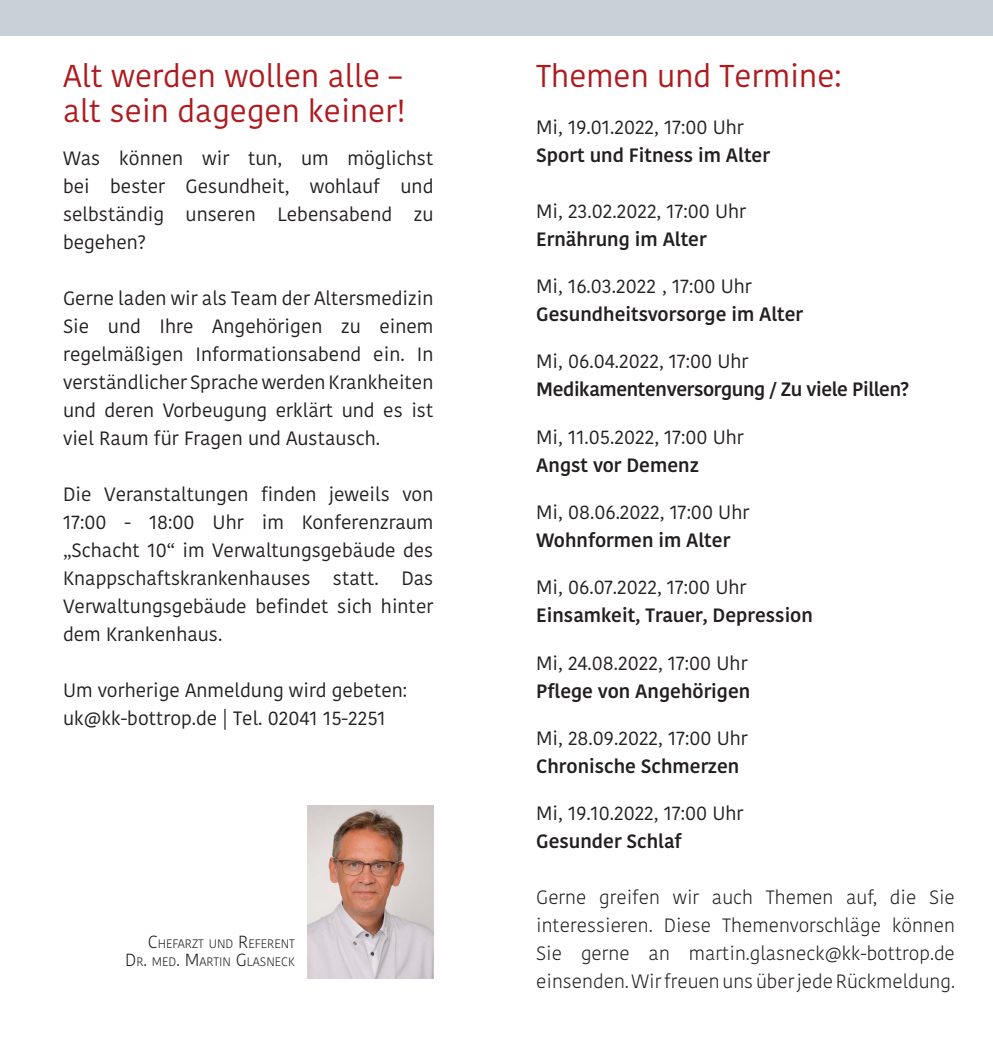
<style>
.page{position:relative;width:993px;height:1042px;background:#fff}
.page>*{position:absolute;margin:0;border:0;box-sizing:border-box;transform-origin:0 0}
.Header_Flyer_Rot{font:31.5px "Kohinoor";color:#ae1a1e}
.Fließtext{font:19.25px/28px "Kohinoor";color:#231f20;text-align:justify}
.Fließtext-2{font:300 19.25px/28px "Kohinoor";color:#231f20;text-align:justify}
.Fließtext-3{font:500 19.25px "Kohinoor";color:#231f20}
.Fließtext-4{font:500 19.25px "Kohinoor";letter-spacing:-.02em;color:#231f20}
.Bildunterschrift{font:300 12.25px "Kohinoor";color:#231f20}
.s1{font-size:17.5px}
.s2{font-weight:500}
</style>
<div class="page">
<div style="left:0;top:0;width:992px;height:36px;background:#c7d1d7"></div>
<img style="left:308px;top:805px;width:125px;height:174px">
<p class="Header_Flyer_Rot" style="left:63px;top:56px;width:340px">Alt werden wollen alle –</p>
<p class="Header_Flyer_Rot" style="left:63px;top:91px;width:344px">alt sein dagegen keiner!</p>
<p class="Fließtext" style="left:63px;top:144px;width:372px">Was können wir tun, um möglichst bei bester Gesundheit, wohlauf und selbständig unseren Lebensabend zu begehen?</p>
<p class="Fließtext" style="left:63px;top:284px;width:372px">Gerne laden wir als Team der Altersmedizin Sie und Ihre Angehörigen zu einem regelmäßigen Informationsabend ein. In verständlicher Sprache werden Krankheiten und deren Vorbeugung erklärt und es ist viel Raum für Fragen und Austausch.</p>
<p class="Fließtext" style="left:63px;top:480px;width:372px">Die Veranstaltungen finden jeweils von 17:00 - 18:00 Uhr im Konferenzraum „Schacht 10“ im Verwaltungsgebäude des Knappschaftskrankenhauses statt. Das Verwaltungsgebäude befindet sich hinter dem Krankenhaus.</p>
<p class="Fließtext" style="left:63px;top:676px;width:345px">Um vorherige Anmeldung wird gebeten:</p>
<p class="Fließtext" style="left:63px;top:704px;width:324px">uk@kk-bottrop.de | Tel. 02041 15-2251</p>
<p class="Bildunterschrift" style="left:148px;top:936px;width:148px"><span class="s1">C</span>HEFARZT UND <span class="s1">R</span>EFERENT</p>
<p class="Bildunterschrift" style="left:125px;top:954px;width:171px"><span class="s1">D</span> R<span class="s1">.</span> MED<span class="s1">. M</span>ARTIN <span class="s1">G</span>LASNECK</p>
<p class="Header_Flyer_Rot" style="left:536px;top:56px;width:307px">Themen und Termine:</p>
<p class="Fließtext" style="left:536px;top:114px;width:235px">Mi, 19.01.2022, 17:00 Uhr<br><span class="s2">Sport und Fitness im Alter</span></p>
<p class="Fließtext" style="left:536px;top:198px;width:211px">Mi, 23.02.2022, 17:00 Uhr<br><span class="s2">Ernährung im Alter</span></p>
<p class="Fließtext" style="left:536px;top:273px;width:217px">Mi, 16.03.2022 , 17:00 Uhr</p>
<p class="Fließtext-3" style="left:536px;top:302px;width:268px">Gesundheitsvorsorge im Alter</p>
<p class="Fließtext" style="left:536px;top:348px;width:214px">Mi, 06.04.2022, 17:00 Uhr</p>
<p class="Fließtext-4" style="left:536px;top:377px;width:374px">Medikamentenversorgung / Zu viele Pillen?</p>
<p class="Fließtext" style="left:536px;top:423px;width:209px">Mi, 11.05.2022, 17:00 Uhr</p>
<p class="Fließtext-3" style="left:536px;top:453px;width:164px">Angst vor Demenz</p>
<p class="Fließtext" style="left:536px;top:499px;width:214px">Mi, 08.06.2022, 17:00 Uhr</p>
<p class="Fließtext-3" style="left:536px;top:528px;width:195px">Wohnformen im Alter</p>
<p class="Fließtext" style="left:536px;top:574px;width:212px">Mi, 06.07.2022, 17:00 Uhr</p>
<p class="Fließtext-3" style="left:536px;top:603px;width:278px">Einsamkeit, Trauer, Depression</p>
<p class="Fließtext" style="left:536px;top:649px;width:213px">Mi, 24.08.2022, 17:00 Uhr</p>
<p class="Fließtext-3" style="left:536px;top:678px;width:215px">Pflege von Angehörigen</p>
<p class="Fließtext" style="left:536px;top:724px;width:213px">Mi, 28.09.2022, 17:00 Uhr</p>
<p class="Fließtext-3" style="left:536px;top:754px;width:205px">Chronische Schmerzen</p>
<p class="Fließtext" style="left:536px;top:800px;width:209px">Mi, 19.10.2022, 17:00 Uhr</p>
<p class="Fließtext-3" style="left:536px;top:829px;width:147px">Gesunder Schlaf</p>
<p class="Fließtext-2" style="left:536px;top:883px;width:420px">Gerne greifen wir auch Themen auf, die Sie interessieren. Diese Themenvorschläge können Sie gerne an martin.glasneck@kk-bottrop.de einsenden. Wir freuen uns über jede Rückmeldung.</p>
</div>
